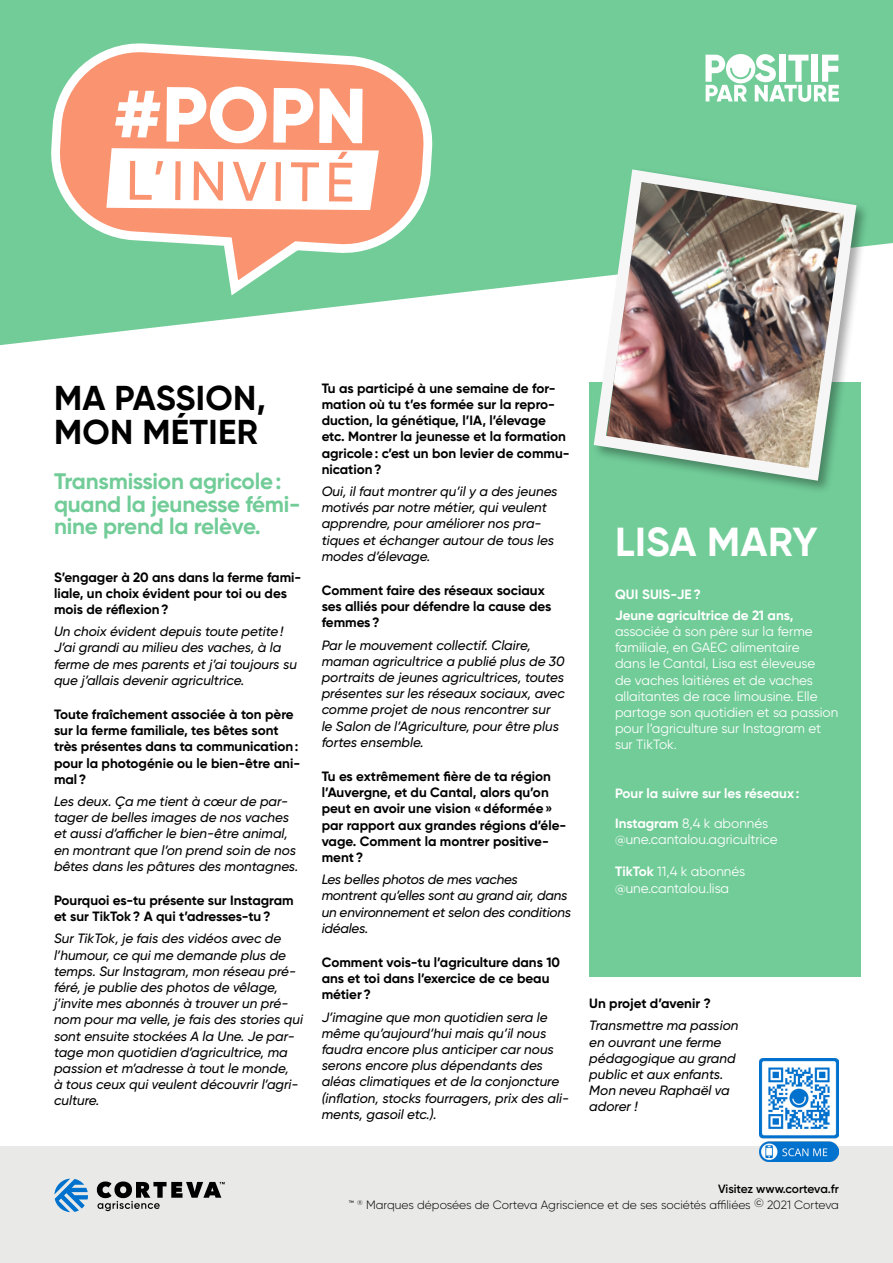
<style>
.page{position:relative;width:893px;height:1263px;background:#fff}
.page>*{position:absolute;margin:0;border:0;box-sizing:border-box;transform-origin:0 0}
.t1{font:800 77.85px "Gilroy";color:#fff}
.t2{font:500 55.35px "Gilroy";color:#fa9370}
.t3{font:700 40.5px "Gilroy";letter-spacing:.005em;color:#fff}
.t4{font:700 34.5px/34.5px "Gilroy";letter-spacing:.01em;color:#000}
.t5{font:700 22.5px/22.5px "Gilroy";letter-spacing:-.01em;color:#71cc98}
.t6{font:italic 500 13.5px/16.2px "Gilroy";color:#000}
.t7{font:700 13.5px/16.2px "Gilroy";color:#000}
.t8{font:13.5px/16.2px "Gilroy";color:#fff}
.t9{font:700 13.5px/20.7px "Gilroy";color:#fff}
.t10{font:300 12px/16px "Gilroy";color:#000;text-align:right}
.s1{font-weight:400}
.s2{font-weight:700}
.s3{font-weight:600}
</style>
<div class="page">
<svg style="left:0;top:0;width:893px;height:345px;background:#86d3a7"></svg>
<svg style="left:44px;top:36px;width:396px;height:267px;background:#c3b48e"></svg>
<svg style="left:106px;top:148px;width:273px;height:62px"></svg>
<svg style="left:705px;top:54px;width:134px;height:48px"></svg>
<div style="left:589px;top:382px;width:272px;height:594px;background:#71cc98"></div>
<div style="left:591px;top:167px;width:279px;height:327px;background:#000;opacity:.35"></div>
<img style="left:587px;top:163px;width:276px;height:324px">
<div style="left:0;top:1146px;width:893px;height:117px;background:#e9eae8"></div>
<svg style="left:54px;top:1178px;width:34px;height:34px"></svg>
<svg style="left:97px;top:1181px;width:128px;height:30px"></svg>
<img style="left:760px;top:1059px;width:79px;height:102px">
<h1 class="t1" style="left:115px;top:64px;width:255px;rotate:1deg">#POPN</h1>
<h2 class="t2" style="left:127px;top:145px;width:230px;rotate:1deg">L’INVITÉ</h2>
<h3 class="t4" style="left:54px;top:380px;width:213px">MA PASSION,<br>MON MÉTIER</h3>
<h3 class="t5" style="left:54px;top:470px;width:248px">Transmission agricole: quand la jeunesse fémi&shy;nine prend la relève.</h3>
<p class="t7" style="left:54px;top:569px;width:249px">S’engager à 20 ans dans la ferme fami&shy;liale, un choix évident pour toi ou des mois de réflexion?</p>
<p class="t6" style="left:54px;top:623px;width:244px">Un choix évident depuis toute petite!<br>J’ai grandi au milieu des vaches, à la ferme de mes parents et j’ai toujours su que j’allais devenir agricultrice.</p>
<p class="t7" style="left:54px;top:706px;width:248px">Toute fraîchement associée à ton père sur la ferme familiale, tes bêtes sont très présentes dans ta communication: pour la photogénie ou le bien-être ani&shy;mal?</p>
<p class="t6" style="left:54px;top:793px;width:246px">Les deux. Ça me tient à cœur de par&shy;tager de belles images de nos vaches et aussi d’afficher le bien-être animal, en montrant que l’on prend soin de nos bêtes dans les pâtures des montagnes.</p>
<p class="t7" style="left:54px;top:892px;width:241px">Pourquoi es-tu présente sur Instagram et sur TikTok? A qui t’adresses-tu?</p>
<p class="t6" style="left:54px;top:930px;width:250px">Sur TikTok, je fais des vidéos avec de l’humour, ce qui me demande plus de temps. Sur Instagram, mon réseau pré&shy;féré, je publie des photos de vêlage, j’invite mes abonnés à trouver un pré&shy;nom pour ma velle, je fais des stories qui sont ensuite stockées A la Une. Je par&shy;tage mon quotidien d’agricultrice, ma passion et m’adresse à tout le monde,<br>à tous ceux qui veulent découvrir l’agri&shy;culture.</p>
<p class="t7" style="left:322px;top:380px;width:249px">Tu as participé à une semaine de for&shy;mation où tu t’es formée sur la repro&shy;duction, la génétique, l’IA, l’élevage etc. Montrer la jeunesse et la formation agricole: c’est un bon levier de commu&shy;nication?</p>
<p class="t6" style="left:322px;top:483px;width:238px">Oui, il faut montrer qu’il y a des jeunes motivés par notre métier, qui veulent apprendre, pour améliorer nos pra&shy;tiques et échanger autour de tous les modes d’élevage.</p>
<p class="t7" style="left:322px;top:582px;width:231px">Comment faire des réseaux sociaux ses alliés pour défendre la cause des femmes?</p>
<p class="t6" style="left:322px;top:637px;width:245px">Par le mouvement collectif. Claire, maman agricultrice a publié plus de 30 portraits de jeunes agricultrices, toutes présentes sur les réseaux sociaux, avec comme projet de nous rencontrer sur<br>le Salon de l’Agriculture, pour être plus fortes ensemble.</p>
<p class="t7" style="left:322px;top:768px;width:246px">Tu es extrêmement fière de ta région l’Auvergne, et du Cantal, alors qu’on peut en avoir une vision «déformée» par rapport aux grandes régions d’éle&shy;vage. Comment la montrer positive&shy;ment?</p>
<p class="t6" style="left:322px;top:871px;width:251px">Les belles photos de mes vaches montrent qu’elles sont au grand air, dans un environnement et selon des conditions idéales.</p>
<p class="t7" style="left:322px;top:954px;width:240px">Comment vois-tu l’agriculture dans 10 ans et toi dans l’exercice de ce beau métier?</p>
<p class="t6" style="left:322px;top:1009px;width:249px">J’imagine que mon quotidien sera le même qu’aujourd’hui mais qu’il nous faudra encore plus anticiper car nous serons encore plus dépendants des aléas climatiques et de la conjoncture (inflation, stocks fourragers, prix des ali&shy;ments, gasoil etc.).</p>
<h3 class="t3" style="left:615px;top:517px;width:204px">LISA MARY</h3>
<p class="t9" style="left:615px;top:584px;width:180px">QUI SUIS-JE?<br>Jeune agricultrice de 21 ans,</p>
<p class="t8" style="left:615px;top:623px;width:225px">associée à son père sur la ferme familiale, en GAEC alimentaire<br>dans le Cantal, Lisa est éleveuse<br>de vaches laitières et de vaches allaitantes de race limousine. Elle partage son quotidien et sa passion pour l’agriculture sur Instagram et sur TikTok.</p>
<p class="t9" style="left:615px;top:778px;width:186px;line-height:29.7px">Pour la suivre sur les réseaux:<br>Instagram <span class="s1">8,4 k abonnés</span></p>
<p class="t8" style="left:615px;top:831px;width:164px">@une.cantalou.agricultrice</p>
<p class="t8" style="left:615px;top:863px;width:132px"><span class="s2">TikTok</span> 11,4 k abonnés @une.cantalou.lisa</p>
<p class="t7" style="left:589px;top:995px;width:123px">Un projet d’avenir ?</p>
<p class="t6" style="left:589px;top:1017px;width:151px">Transmettre ma passion en ouvrant une ferme pédagogique au grand public et aux enfants.<br>Mon neveu Raphaël va adorer !</p>
<p class="t10" style="left:348px;top:1180px;width:492px"><span class="s3">Visitez www.corteva.fr<br></span>™ <sup>®</sup> Marques déposées de Corteva Agriscience et de ses sociétés affiliées © 2021 Corteva</p>
</div>
